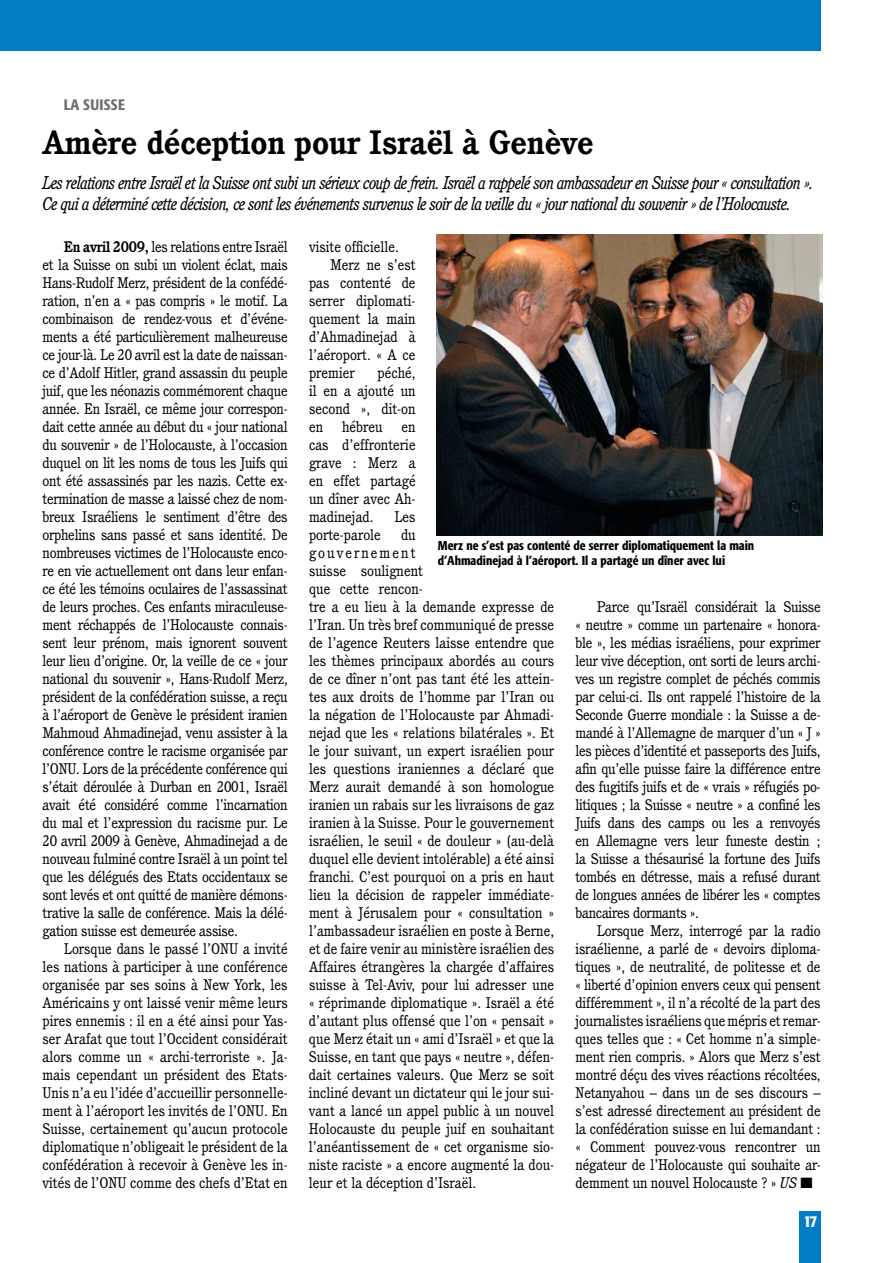
<style>
.page{position:relative;width:893px;height:1263px;background:#fff}
.page>*{position:absolute;margin:0;border:0;box-sizing:border-box;transform-origin:0 0}
.t1{font:700 33px "Cushing";color:#000}
.t2{font:italic 18px/21.6px "Cushing";letter-spacing:-.04em;color:#000;scale:.91 1}
.t3{font:500 condensed 16.5px "Formata";color:#fff}
.t4{font:15px/18px "Cushing";color:#000;text-align:justify;scale:.96 1}
.t5{font:500 condensed 15px "Formata";color:#6d6f71}
.t6{font:500 condensed 12.75px/15.3px "Formata";color:#000}
.s1{font-weight:700}
.s2{font-style:italic}
</style>
<div class="page">
<img style="left:437px;top:234px;width:386px;height:301px">
<div style="left:0;top:0;width:821px;height:50px;background:#007dc5"></div>
<div style="left:799px;top:1212px;width:22px;height:51px;background:#007dc5"></div>
<p class="t5" style="left:64px;top:95px;width:35px">La Suisse</p>
<h1 class="t1" style="left:43px;top:123px;width:553px">Amère déception pour Israël à Genève</h1>
<p class="t2" style="left:43px;top:171px;width:849px">Les relations entre Israël et la Suisse ont subi un sérieux coup de frein. Israël a rappelé son ambassadeur en Suisse pour « consultation ».<br>Ce qui a déterminé cette décision, ce sont les événements survenus le soir de la veille du « jour national du souvenir » de l’Holocauste.</p>
<p class="t4" style="left:43px;top:238px;width:257px;text-indent:21px"><span class="s1">En avril 2009,</span> les relations entre Israël et la Suisse on subi un violent éclat, mais Hans-Rudolf Merz, président de la confédé&shy;ration, n’en a « pas compris » le motif. La combinaison de rendez-vous et d’événe&shy;ments a été particulièrement malheureuse ce jour-là. Le 20 avril est la date de naissan&shy;ce d’Adolf Hitler, grand assassin du peuple juif, que les néonazis commémorent chaque année. En Israël, ce même jour correspon&shy;dait cette année au début du « jour national du souvenir » de l’Holocauste, à l’occasion duquel on lit les noms de tous les Juifs qui ont été assassinés par les nazis. Cette ex&shy;termination de masse a laissé chez de nom&shy;breux Israéliens le sentiment d’être des orphelins sans passé et sans identité. De nombreuses victimes de l’Holocauste enco&shy;re en vie actuellement ont dans leur enfan&shy;ce été les témoins oculaires de l’assassinat de leurs proches. Ces enfants miraculeuse&shy;ment réchappés de l’Holocauste connais&shy;sent leur prénom, mais ignorent souvent leur lieu d’origine. Or, la veille de ce « jour national du souvenir », Hans-Rudolf Merz, président de la confédération suisse, a reçu à l’aéroport de Genève le président iranien Mahmoud Ahmadinejad, venu assister à la conférence contre le racisme organisée par l’ONU. Lors de la précédente conférence qui s’était déroulée à Durban en 2001, Israël avait été considéré comme l’incarnation du mal et l’expression du racisme pur. Le 20 avril 2009 à Genève, Ahmadinejad a de nouveau fulminé contre Israël à un point tel que les délégués des Etats occidentaux se sont levés et ont quitté de manière démons&shy;trative la salle de conférence. Mais la délé&shy;gation suisse est demeurée assise.</p>
<p class="t4" style="left:43px;top:940px;width:257px;text-indent:21px">Lorsque dans le passé l’ONU a invité les nations à participer à une conférence organisée par ses soins à New York, les Américains y ont laissé venir même leurs pires ennemis : il en a été ainsi pour Yas&shy;ser Arafat que tout l’Occident considérait alors comme un « archi-terroriste ». Ja&shy;mais cependant un président des Etats-Unis n’a eu l’idée d’accueillir personnelle&shy;ment à l’aéroport les invités de l’ONU. En Suisse, certainement qu’aucun protocole diplomatique n’obligeait le président de la confédération à recevoir à Genève les in&shy;vités de l’ONU comme des chefs d’Etat en</p>
<p class="t4" style="left:309px;top:238px;width:95px">visite officielle.</p>
<p class="t4" style="left:330px;top:256px;width:90px">Merz ne s’est</p>
<p class="t4" style="left:309px;top:274px;width:113px">pas contenté de</p>
<p class="t4" style="left:309px;top:292px;width:113px">serrer diplomati-</p>
<p class="t4" style="left:309px;top:310px;width:113px">quement la main</p>
<p class="t4" style="left:309px;top:328px;width:113px">d’Ahmadinejad à</p>
<p class="t4" style="left:309px;top:346px;width:113px">l’aéroport. « A ce</p>
<p class="t4" style="left:309px;top:364px;width:49px">premier</p>
<p class="t4" style="left:309px;top:364px;width:113px;text-indent:69px">péché, il en a ajouté un second », dit-on en</p>
<p class="t4" style="left:342px;top:418px;width:44px">hébreu</p>
<p class="t4" style="left:309px;top:418px;width:113px;text-indent:93px">en cas d’effronterie grave : Merz a en effet partagé un dîner avec Ah&shy;madinejad.</p>
<p class="t4" style="left:394px;top:508px;width:24px">Les</p>
<p class="t4" style="left:309px;top:526px;width:257px;text-align:left;text-indent:92px">du<br>gouvernement<br>suisse soulignent<br>que cette rencon-<br>tre a eu lieu à la demande expresse de l’Iran. Un très bref communiqué de presse de l’agence Reuters laisse entendre que les thèmes principaux abordés au cours de ce dîner n’ont pas tant été les attein&shy;tes aux droits de l’homme par l’Iran ou la négation de l’Holocauste par Ahmadi&shy;nejad que les « relations bilatérales ». Et le jour suivant, un expert israélien pour les questions iraniennes a déclaré que Merz aurait demandé à son homologue iranien un rabais sur les livraisons de gaz iranien à la Suisse. Pour le gouvernement israélien, le seuil « de douleur » (au-delà duquel elle devient intolérable) a été ainsi franchi. C’est pourquoi on a pris en haut lieu la décision de rappeler immédiate&shy;ment à Jérusalem pour « consultation » l’ambassadeur israélien en poste à Berne, et de faire venir au ministère israélien des Affaires étrangères la chargée d’affaires suisse à Tel-Aviv, pour lui adresser une « réprimande diplomatique ». Israël a été d’autant plus offensé que l’on « pensait » que Merz était un « ami d’Israël » et que la Suisse, en tant que pays « neutre », défen&shy;dait certaines valeurs. Que Merz se soit incliné devant un dictateur qui le jour sui&shy;vant a lancé un appel public à un nouvel Holocauste du peuple juif en souhaitant l’anéantissement de « cet organisme sio&shy;niste raciste » a encore augmenté la dou&shy;leur et la déception d’Israël.</p>
<p class="t4" style="left:309px;top:526px;width:76px">porte-parole</p>
<p class="t6" style="left:438px;top:538px;width:318px">Merz ne s’est pas contenté de serrer diplomatiquement la main d’Ahmadinejad à l’aéroport. Il a partagé un dîner avec lui</p>
<p class="t4" style="left:575px;top:598px;width:257px;text-indent:21px">Parce qu’Israël considérait la Suisse « neutre » comme un partenaire « honora&shy;ble », les médias israéliens, pour exprimer leur vive déception, ont sorti de leurs archi&shy;ves un registre complet de péchés commis par celui-ci. Ils ont rappelé l’histoire de la Seconde Guerre mondiale : la Suisse a de&shy;mandé à l’Allemagne de marquer d’un « J » les pièces d’identité et passeports des Juifs, afin qu’elle puisse faire la différence entre des fugitifs juifs et de « vrais » réfugiés po&shy;litiques ; la Suisse « neutre » a confiné les Juifs dans des camps ou les a renvoyés en Allemagne vers leur funeste destin ; la Suisse a thésaurisé la fortune des Juifs tombés en détresse, mais a refusé durant de longues années de libérer les « comptes bancaires dormants ».</p>
<p class="t4" style="left:575px;top:922px;width:257px;text-indent:21px">Lorsque Merz, interrogé par la radio israélienne, a parlé de « devoirs diploma&shy;tiques », de neutralité, de politesse et de « liberté d’opinion envers ceux qui pensent différemment », il n’a récolté de la part des journalistes israéliens que mépris et remar&shy;ques telles que : « Cet homme n’a simple&shy;ment rien compris. » Alors que Merz s’est montré déçu des vives réactions récoltées, Netanyahou – dans un de ses discours – s’est adressé directement au président de la confédération suisse en lui demandant : « Comment pouvez-vous rencontrer un négateur de l’Holocauste qui souhaite ar&shy;demment un nouvel Holocauste ? » <span class="s2">US</span> ■</p>
<p class="t3" style="left:803px;top:1211px;width:15px">17</p>
</div>
